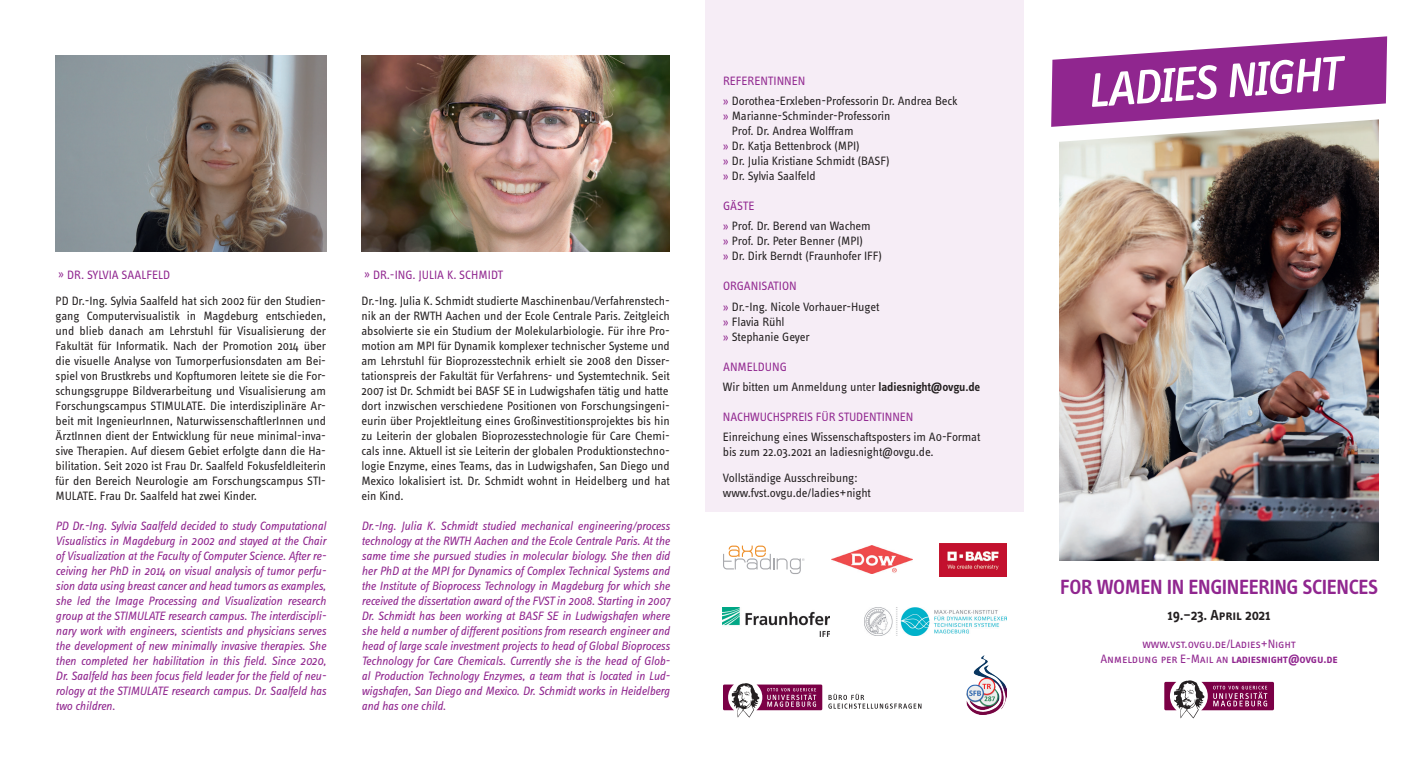
<style>
.page{position:relative;width:1407px;height:766px;background:#fff}
.page>*{position:absolute;margin:0;border:0;box-sizing:border-box;transform-origin:0 0}
.t1{font:italic 500 49.62px "Info Display OT";color:#fff}
.t2{font:600 21.25px "Info OT Text";letter-spacing:-.02em;color:#90268f}
.t3{font:600 15px "Info OT Text";letter-spacing:-.02em;color:#231f20}
.t4{font:12.5px/15px "Info OT Text";letter-spacing:-.01em;color:#231f20}
.t5{font:italic 12.5px/15px "Info OT Text";letter-spacing:-.01em;color:#90268f;text-align:justify}
.t6{font:12.5px/15px "Info OT Text";letter-spacing:-.01em;color:#90268f;text-align:center}
.s1{color:#90268f}
.s2{font-weight:600}
</style>
<div class="page">
<img style="left:56px;top:56px;width:270px;height:196px">
<img style="left:361px;top:56px;width:309px;height:196px">
<img style="left:1059px;top:142px;width:319px;height:418px">
<div style="left:705px;top:0;width:319px;height:511px;background:#f6edf6"></div>
<svg style="left:1051px;top:36px;width:337px;height:106px"></svg>
<img style="left:865px;top:607px;width:141px;height:28px">
<img style="left:723px;top:607px;width:106px;height:28px">
<svg style="left:1164px;top:680px;width:110px;height:38px"></svg>
<img style="left:831px;top:545px;width:82px;height:28px">
<svg style="left:723px;top:545px;width:81px;height:29px"></svg>
<img style="left:940px;top:543px;width:66px;height:33px">
<img style="left:966px;top:655px;width:40px;height:58px">
<svg style="left:723px;top:683px;width:99px;height:34px"></svg>
<svg style="left:828px;top:693px;width:93px;height:15px"></svg>
<p class="t6" style="left:58px;top:267px;width:113px">» DR. SYLVIA SAALFELD</p>
<p class="t4" style="left:56px;top:293px;width:272px;text-align:justify">PD Dr.-Ing. Sylvia Saalfeld hat sich 2002 für den Studien&shy;gang Computervisualistik in Magdeburg entschieden, und blieb danach am Lehrstuhl für Visualisierung der Fakultät für Informatik. Nach der Promotion 2014 über die visuelle Analyse von Tumorperfusionsdaten am Bei&shy;spiel von Brustkrebs und Kopftumoren leitete sie die For&shy;schungsgruppe Bildverarbeitung und Visualisierung am Forschungscampus STIMULATE. Die interdisziplinäre Ar&shy;beit mit IngenieurInnen, NaturwissenschaftlerInnen und ÄrztInnen dient der Entwicklung für neue minimal-inva&shy;sive Therapien. Auf diesem Gebiet erfolgte dann die Ha&shy;bilitation. Seit 2020 ist Frau Dr. Saalfeld Fokusfeldleiterin für den Bereich Neurologie am Forschungscampus STI-MULATE. Frau Dr. Saalfeld hat zwei Kinder.</p>
<p class="t5" style="left:56px;top:518px;width:272px">PD Dr.-Ing. Sylvia Saalfeld decided to study Computational Visualistics in Magdeburg in 2002 and stayed at the Chair of Visualization at the Faculty of Computer Science. After re&shy;ceiving her PhD in 2014 on visual analysis of tumor perfu&shy;sion data using breast cancer and head tumors as examples, she led the Image Processing and Visualization research group at the STIMULATE research campus. The interdiscipli&shy;nary work with engineers, scientists and physicians serves the development of new minimally invasive therapies. She then completed her habilitation in this field. Since 2020, Dr. Saalfeld has been focus field leader for the field of neu&shy;rology at the STIMULATE research campus. Dr. Saalfeld has two children.</p>
<p class="t6" style="left:364px;top:267px;width:140px">» DR.-ING. JULIA K. SCHMIDT</p>
<p class="t4" style="left:361px;top:293px;width:310px;text-align:justify">Dr.-Ing. Julia K. Schmidt studierte Maschinenbau/Verfahrenstech&shy;nik an der RWTH Aachen und der Ecole Centrale Paris. Zeitgleich absolvierte sie ein Studium der Molekularbiologie. Für ihre Pro&shy;motion am MPI für Dynamik komplexer technischer Systeme und am Lehrstuhl für Bioprozesstechnik erhielt sie 2008 den Disser&shy;tationspreis der Fakultät für Verfahrens- und Systemtechnik. Seit 2007 ist Dr. Schmidt bei BASF SE in Ludwigshafen tätig und hatte dort inzwischen verschiedene Positionen von Forschungsingeni&shy;eurin über Projektleitung eines Großinvestitionsprojektes bis hin zu Leiterin der globalen Bioprozesstechnologie für Care Chemi&shy;cals inne. Aktuell ist sie Leiterin der globalen Produktionstechno&shy;logie Enzyme, eines Teams, das in Ludwigshafen, San Diego und Mexico lokalisiert ist. Dr. Schmidt wohnt in Heidelberg und hat ein Kind.</p>
<p class="t5" style="left:361px;top:518px;width:310px">Dr.-Ing. Julia K. Schmidt studied mechanical engineering/process technology at the RWTH Aachen and the Ecole Centrale Paris. At the same time she pursued studies in molecular biology. She then did her PhD at the MPI for Dynamics of Complex Technical Systems and the Institute of Bioprocess Technology in Magdeburg for which she received the dissertation award of the FVST in 2008. Starting in 2007<br>Dr. Schmidt has been working at BASF SE in Ludwigshafen where she held a number of different positions from research engineer and head of large scale investment projects to head of Global Bioprocess Technology for Care Chemicals. Currently she is the head of Glob&shy;al Production Technology Enzymes, a team that is located in Lud&shy;wigshafen, San Diego and Mexico. Dr. Schmidt works in Heidelberg and has one child.</p>
<p class="t4" style="left:723px;top:70px;width:236px;line-height:20.2px"><span class="s1">REFERENTINNEN<br>»</span> Dorothea-Erxleben-Professorin Dr. Andrea Beck</p>
<p class="t4" style="left:723px;top:108px;width:169px"><span class="s1">»</span> Marianne-Schminder-Professorin</p>
<p class="t4" style="left:732px;top:123px;width:123px">Prof. Dr. Andrea Wolffram</p>
<p class="t4" style="left:723px;top:138px;width:138px"><span class="s1">»</span> Dr. Katja Bettenbrock (MPI)</p>
<p class="t4" style="left:723px;top:153px;width:168px"><span class="s1">»</span> Dr. Julia Kristiane Schmidt (BASF)</p>
<p class="t4" style="left:723px;top:168px;width:94px"><span class="s1">»</span> Dr. Sylvia Saalfeld</p>
<p class="t4" style="left:723px;top:195px;width:149px;line-height:20.2px"><span class="s1">GÄSTE<br>»</span> Prof. Dr. Berend van Wachem</p>
<p class="t4" style="left:723px;top:233px;width:161px"><span class="s1">»</span> Prof. Dr. Peter Benner (MPI)<br><span class="s1">»</span> Dr. Dirk Berndt (Fraunhofer IFF)</p>
<p class="t4" style="left:723px;top:276px;width:158px;line-height:20.2px"><span class="s1">ORGANISATION<br>»</span> Dr.-Ing. Nicole Vorhauer-Huget</p>
<p class="t4" style="left:723px;top:313px;width:88px"><span class="s1">»</span> Flavia Rühl<br><span class="s1">»</span> Stephanie Geyer</p>
<p class="t4" style="left:723px;top:356px;width:259px;line-height:20.2px"><span class="s1">ANMELDUNG<br></span>Wir bitten um Anmeldung unter <span class="s2">ladiesnight@ovgu.de</span></p>
<p class="t6" style="left:723px;top:409px;width:192px">NACHWUCHSPREIS FÜR STUDENTINNEN</p>
<p class="t4" style="left:723px;top:429px;width:259px">Einreichung eines Wissenschaftsposters im A0-Format bis zum 22.03.2021 an ladiesnight@ovgu.de.</p>
<p class="t4" style="left:723px;top:470px;width:149px">Vollständige Ausschreibung: www.fvst.ovgu.de/ladies+night</p>
<h1 class="t1" style="left:1085px;top:61px;width:254px;rotate:-4deg">LADIES NIGHT</h1>
<h2 class="t2" style="left:1060px;top:573px;width:319px">FOR WOMEN IN ENGINEERING SCIENCES</h2>
<p class="t3" style="left:1167px;top:605px;width:105px">19.–23. April 2021</p>
<p class="t6" style="left:1100px;top:635px;width:239px">www.vst.ovgu.de/Ladies+Night<br>Anmeldung per E-Mail an <span class="s2">ladiesnight@ovgu.de</span></p>
</div>
